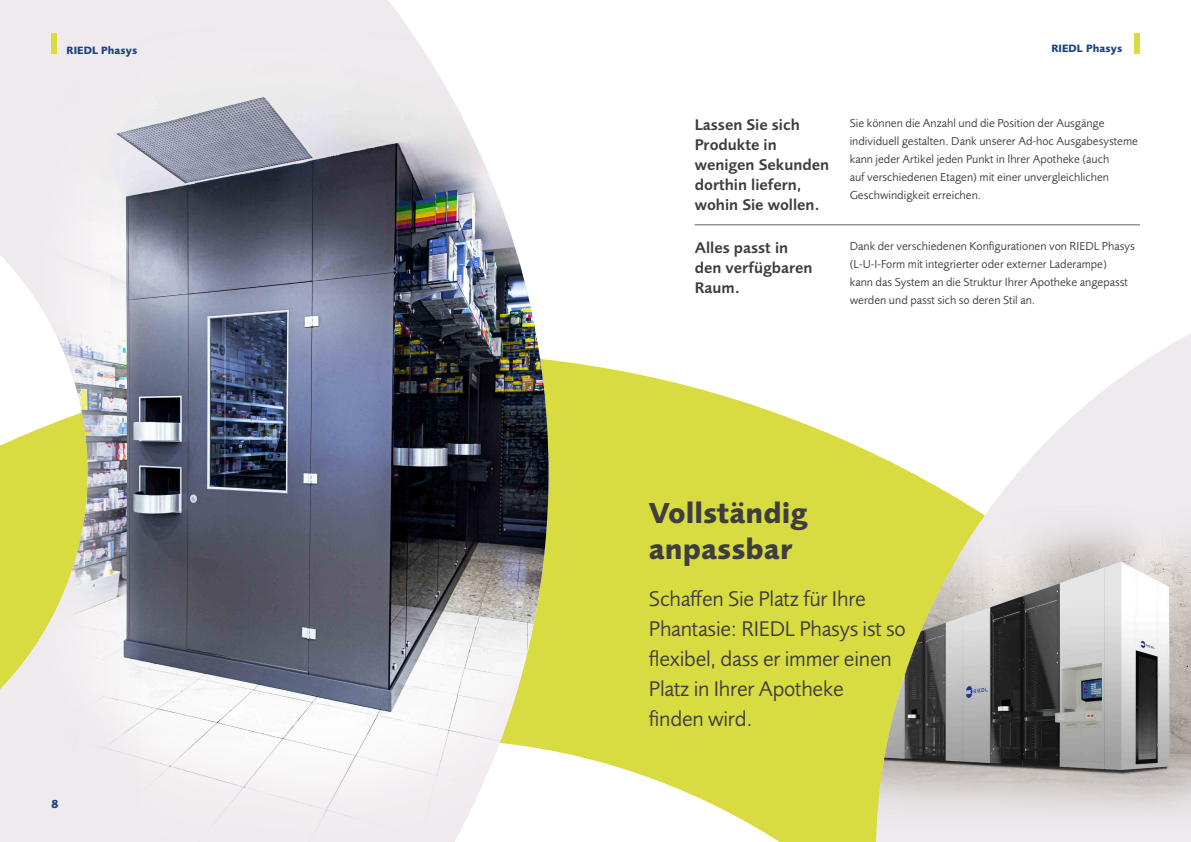
<style>
.page{position:relative;width:1191px;height:842px;background:#fff}
.page>*{position:absolute;margin:0;border:0;box-sizing:border-box;transform-origin:0 0}
.t1{font:700 30px/36px "Foundry Sans OT2";color:#3e3d40}
.t2{font:22px/30px "Foundry Sans OT2";letter-spacing:-.01em;color:#3e3d40}
.t3{font:600 16px/20px "Foundry Sans OT2";color:#3e3d40}
.t4{font:12px/18px "Foundry Sans OT2";color:#3e3d40}
.t5{font:700 12px "Foundry Sans OT2";color:#1b4380}
.t6{font:700 11px "Foundry Sans OT2";letter-spacing:.01em;color:#1b4380}
</style>
<div class="page">
<div style="left:1134px;top:33px;width:5px;height:21px;background:#d8dc40"></div>
<svg style="left:549px;top:360px;width:321px;height:482px"></svg>
<img style="left:0;top:11px;width:549px;height:831px">
<svg style="left:870px;top:334px;width:321px;height:508px"></svg>
<img style="left:876px;top:500px;width:315px;height:334px">
<hr style="left:694px;top:225px;width:446px;height:1px;background:#3e3d40">
<div style="left:51px;top:33px;width:5px;height:21px;background:#d8dc40"></div>
<p class="t6" style="left:67px;top:41px;width:72px">RIEDL Phasys</p>
<p class="t5" style="left:51px;top:794px;width:9px">8</p>
<p class="t6" style="left:1051px;top:40px;width:72px">RIEDL Phasys</p>
<p class="t4" style="left:849px;top:113px;width:290px">Sie können die Anzahl und die Position der Ausgänge individuell gestalten. Dank unserer Ad-hoc Ausgabesysteme kann jeder Artikel jeden Punkt in Ihrer Apotheke (auch<br>auf verschiedenen Etagen) mit einer unvergleichlichen Geschwindigkeit erreichen.</p>
<h3 class="t3" style="left:694px;top:113px;width:136px">Lassen Sie sich<br>Produkte in wenigen Sekunden dorthin liefern, wohin Sie wollen.</h3>
<h3 class="t3" style="left:694px;top:236px;width:119px">Alles passt in den verfügbaren<br>Raum.</h3>
<p class="t4" style="left:849px;top:236px;width:286px">Dank der verschiedenen Konfigurationen von RIEDL Phasys (L-U-I-Form mit integrierter oder externer Laderampe)<br>kann das System an die Struktur Ihrer Apotheke angepasst werden und passt sich so deren Stil an.</p>
<h1 class="t1" style="left:649px;top:492px;width:160px">Vollständig anpassbar</h1>
<h2 class="t2" style="left:649px;top:582px;width:258px">Schaffen Sie Platz für Ihre<br>Phantasie: RIEDL Phasys ist so flexibel, dass er immer einen<br>Platz in Ihrer Apotheke<br>finden wird.</h2>
</div>
